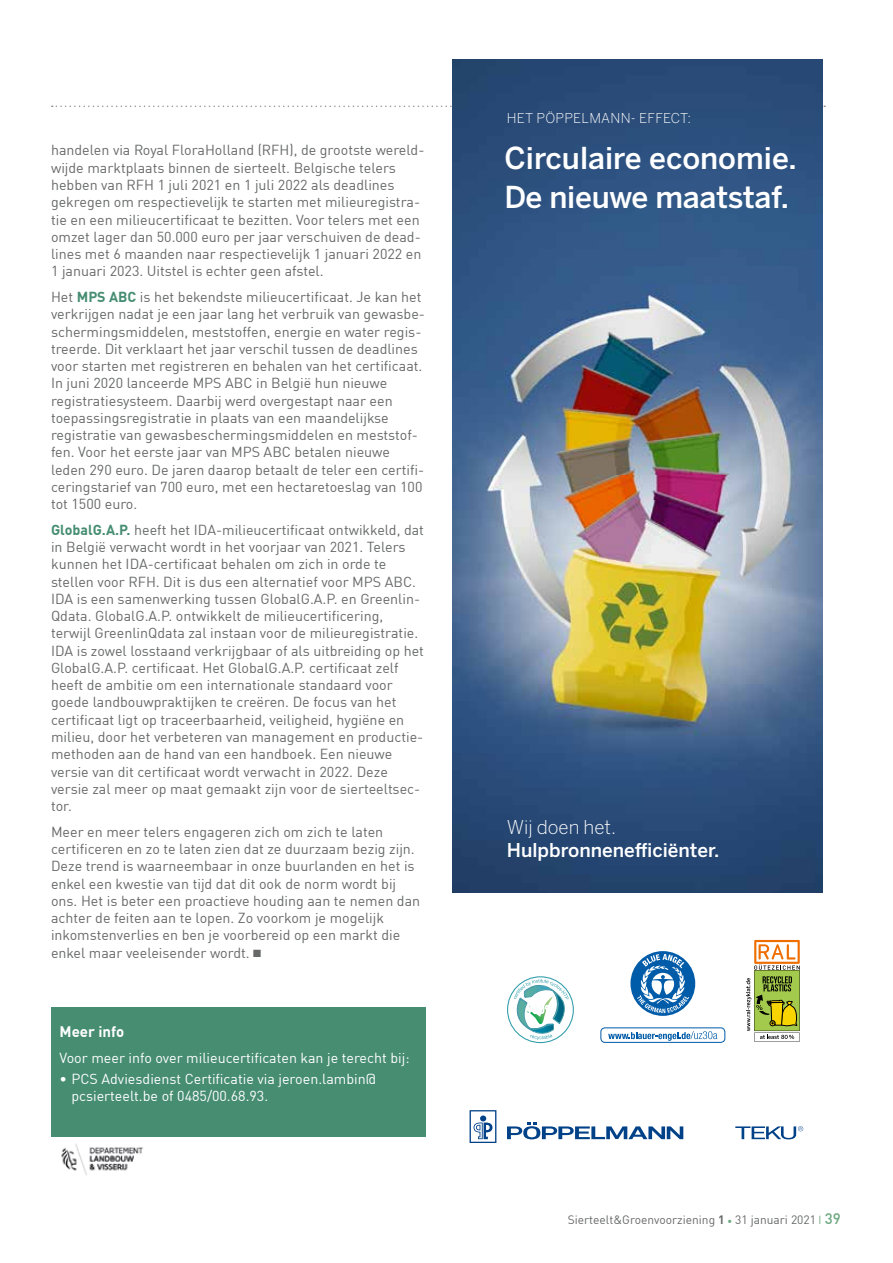
<style>
.page{position:relative;width:893px;height:1263px;background:#fff}
.page>*{position:absolute;margin:0;border:0;box-sizing:border-box;transform-origin:0 0}
.t1{font:500 30px/39px "Benton Sans OT";letter-spacing:-.01em;color:#fff}
.t2{font:500 18.9px "Benton Sans OT";color:#fff}
.t3{font:300 18.9px "Benton Sans OT";color:#fff}
.t4{font:700 15px "DIN Offc Pro";color:#fff}
.t5{font:14.25px/17.2px "DIN Offc Pro";color:#676968}
.t6{font:14.25px/17.2px "DIN Offc Pro";color:#fff}
.t7{font:300 13.5px "Benton Sans OT";letter-spacing:.02em;color:#fff}
.t8{font:12px "DIN Offc Pro";color:#676968}
.s1{font-weight:700;color:#468d72}
.s2{font-weight:700}
.s3{font-family:"Minion Pro";color:#6ca880}
.s4{font-weight:500;font-size:15px;color:#6ca880}
</style>
<div class="page">
<svg style="left:52px;top:106px;width:773px;height:1px"></svg>
<div style="left:51px;top:1007px;width:374px;height:130px;background:#468d72"></div>
<img style="left:61px;top:1144px;width:82px;height:31px">
<img style="left:453px;top:59px;width:370px;height:834px">
<div style="left:753px;top:938px;width:48px;height:104px;background:#fef7f1"></div>
<svg style="left:746px;top:940px;width:54px;height:101px"></svg>
<svg style="left:507px;top:976px;width:66px;height:67px"></svg>
<svg style="left:630px;top:951px;width:65px;height:65px"></svg>
<div style="left:601px;top:1028px;width:124px;height:14px;border:1px solid #005ba8;border-radius:4px"></div>
<svg style="left:608px;top:1031px;width:109px;height:10px"></svg>
<svg style="left:735px;top:1126px;width:68px;height:13px"></svg>
<svg style="left:470px;top:1110px;width:26px;height:33px"></svg>
<svg style="left:507px;top:1122px;width:176px;height:17px"></svg>
<p class="t5" style="left:51px;top:140px;width:375px">handelen via Royal FloraHolland (RFH), de grootste wereld&shy;wijde marktplaats binnen de sierteelt. Belgische telers hebben van RFH 1 juli 2021 en 1 juli 2022 als deadlines gekregen om respectievelijk te starten met milieuregistra&shy;tie en een milieucertificaat te bezitten. Voor telers met een omzet lager dan 50.000 euro per jaar verschuiven de dead&shy;lines met 6 maanden naar respectievelijk 1 januari 2022 en 1 januari 2023. Uitstel is echter geen afstel.</p>
<p class="t5" style="left:51px;top:287px;width:375px">Het <span class="s1">MPS ABC</span> is het bekendste milieucertificaat. Je kan het verkrijgen nadat je een jaar lang het verbruik van gewasbe&shy;schermingsmiddelen, meststoffen, energie en water regis&shy;treerde. Dit verklaart het jaar verschil tussen de deadlines voor starten met registreren en behalen van het certificaat.<br>In juni 2020 lanceerde MPS ABC in België hun nieuwe registratiesysteem. Daarbij werd overgestapt naar een toepassingsregistratie in plaats van een maandelijkse registratie van gewasbeschermingsmiddelen en meststof&shy;fen. Voor het eerste jaar van MPS ABC betalen nieuwe leden 290 euro. De jaren daarop betaalt de teler een certifi&shy;ceringstarief van 700 euro, met een hectaretoeslag van 100 tot 1500 euro.</p>
<p class="t5" style="left:51px;top:520px;width:374px"><span class="s1">GlobalG.A.P.</span> heeft het IDA-milieucertificaat ontwikkeld, dat in België verwacht wordt in het voorjaar van 2021. Telers kunnen het IDA-certificaat behalen om zich in orde te stellen voor RFH. Dit is dus een alternatief voor MPS ABC.<br>IDA is een samenwerking tussen GlobalG.A.P. en Greenlin-Qdata. GlobalG.A.P. ontwikkelt de milieucertificering, terwijl GreenlinQdata zal instaan voor de milieuregistratie.<br>IDA is zowel losstaand verkrijgbaar of als uitbreiding op het GlobalG.A.P. certificaat. Het GlobalG.A.P. certificaat zelf heeft de ambitie om een internationale standaard voor goede landbouwpraktijken te creëren. De focus van het certificaat ligt op traceerbaarheid, veiligheid, hygiëne en milieu, door het verbeteren van management en productie&shy;methoden aan de hand van een handboek. Een nieuwe versie van dit certificaat wordt verwacht in 2022. Deze versie zal meer op maat gemaakt zijn voor de sierteeltsec&shy;tor.</p>
<p class="t5" style="left:51px;top:821px;width:371px">Meer en meer telers engageren zich om zich te laten certificeren en zo te laten zien dat ze duurzaam bezig zijn.<br>Deze trend is waarneembaar in onze buurlanden en het is enkel een kwestie van tijd dat dit ook de norm wordt bij ons. Het is beter een proactieve houding aan te nemen dan achter de feiten aan te lopen. Zo voorkom je mogelijk inkomstenverlies en ben je voorbereid op een markt die enkel maar veeleisender wordt. ■</p>
<p class="t4" style="left:60px;top:1019px;width:66px">Meer info</p>
<p class="t6" style="left:60px;top:1047px;width:352px">Voor meer info over milieucertificaten kan je terecht bij:</p>
<p class="t6" style="left:72px;top:1069px;width:306px;text-indent:-12px">• PCS Adviesdienst Certificatie via jeroen.lambin@ pcsierteelt.be of 0485/00.68.93.</p>
<p class="t7" style="left:507px;top:110px;width:186px">HET PÖPPELMANN- EFFECT:</p>
<h1 class="t1" style="left:504px;top:139px;width:294px">Circulaire economie.<br>De nieuwe maatstaf.</h1>
<h2 class="t3" style="left:507px;top:816px;width:111px">Wij doen het.</h2>
<h2 class="t2" style="left:507px;top:838px;width:214px">Hulpbronnenefficiënter.</h2>
<p class="t8" style="left:568px;top:1210px;width:275px">Sierteelt&amp;Groenvoorziening <span class="s2">1</span> <span class="s3">•</span> 31 januari 2021 <span class="s4">39</span></p>
</div>
